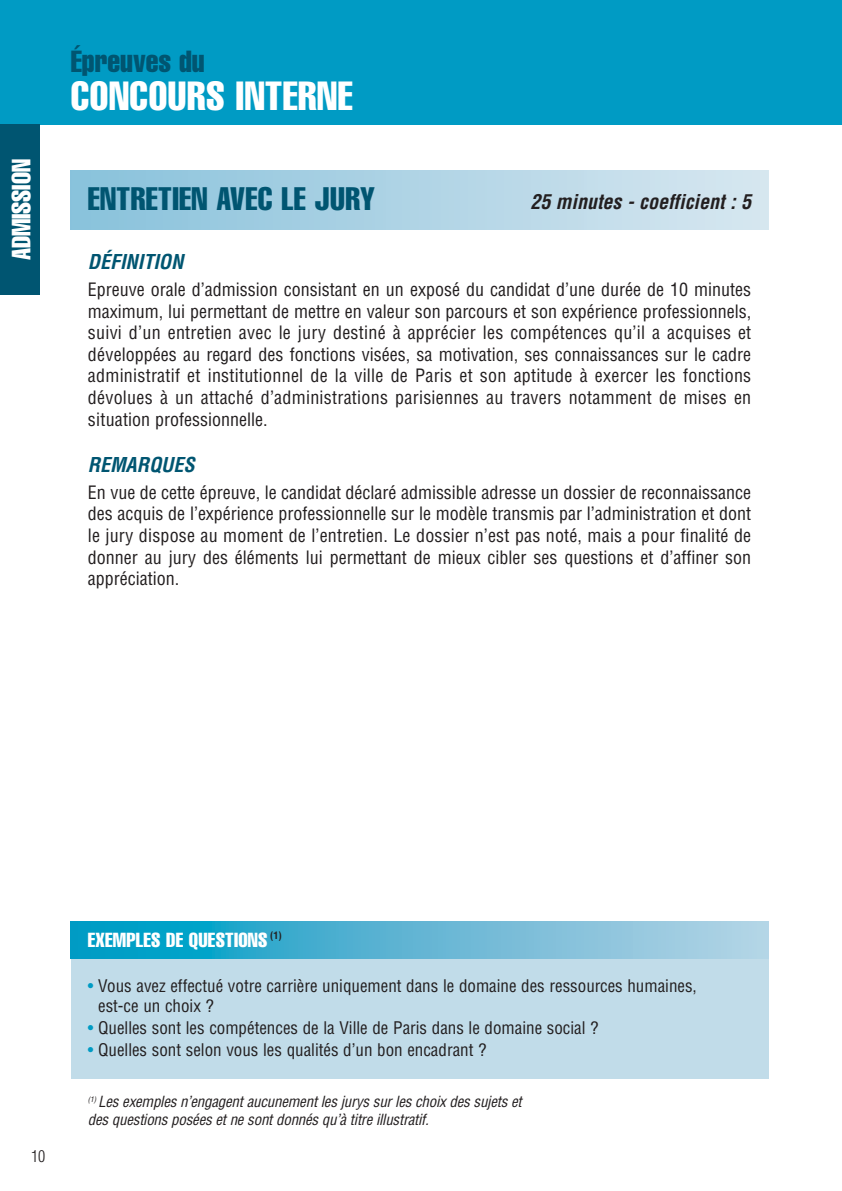
<style>
.page{position:relative;width:842px;height:1191px;background:#fff}
.page>*{position:absolute;margin:0;border:0;box-sizing:border-box;transform-origin:0 0}
.t1{font:extra-condensed 40px "Helvetica";letter-spacing:.015em;color:#fff}
.t2{font:extra-condensed 32px "Helvetica";letter-spacing:.015em;color:#005571}
.t3{font:extra-condensed 30px "Helvetica";color:#005571}
.t4{font:extra-condensed 26px "Helvetica";color:#fff}
.t5{font:italic 700 condensed 20px "Helvetica";color:#231f20}
.t6{font:extra-condensed 20px "Helvetica";letter-spacing:.015em;color:#fff}
.t7{font:italic 700 condensed 20px "Helvetica";color:#005571}
.t8{font:condensed 18px/21.6px "Helvetica";color:#231f20;text-align:justify}
.t9{font:condensed 17px/20px "Helvetica";color:#231f20}
.t10{font:300 condensed 16px "Helvetica";color:#231f20}
.t11{font:italic condensed 15px/18px "Helvetica";color:#231f20}
.s1{color:#009bc4}
</style>
<div class="page">
<div style="left:0;top:0;width:842px;height:125px;background:#009bc4"></div>
<div style="left:0;top:125px;width:40px;height:170px;background:#005571"></div>
<div style="left:71px;top:170px;width:697px;height:60px;background:linear-gradient(to right,#89c2db,#d7e7f0)"></div>
<svg style="left:71px;top:921px;width:697px;height:38px;background:#59b6d4"></svg>
<div style="left:71px;top:959px;width:697px;height:119px;background:#c1dce9"></div>
<h3 class="t4" style="left:12px;top:260px;width:103px;rotate:-90deg">ADMISSION</h3>
<h3 class="t3" style="left:71px;top:51px;width:135px">Épreuves du</h3>
<h1 class="t1" style="left:71px;top:82px;width:283px">CONCOURS INTERNE</h1>
<h2 class="t2" style="left:88px;top:187px;width:289px">ENTRETIEN AVEC LE JURY</h2>
<p class="t5" style="left:530px;top:194px;width:226px">25 minutes - coefficient : 5</p>
<p class="t7" style="left:88px;top:254px;width:101px">DÉFINITION</p>
<p class="t8" style="left:88px;top:280px;width:665px">Epreuve orale d’admission consistant en un exposé du candidat d’une durée de 10 minutes maximum, lui permettant de mettre en valeur son parcours et son expérience professionnels, suivi d’un entretien avec le jury destiné à apprécier les compétences qu’il a acquises et développées au regard des fonctions visées, sa motivation, ses connaissances sur le cadre administratif et institutionnel de la ville de Paris et son aptitude à exercer les fonctions dévolues à un attaché d’administrations parisiennes au travers notamment de mises en situation professionnelle.</p>
<p class="t7" style="left:88px;top:456px;width:112px">REMARQUES</p>
<p class="t8" style="left:88px;top:483px;width:665px">En vue de cette épreuve, le candidat déclaré admissible adresse un dossier de reconnaissance des acquis de l’expérience professionnelle sur le modèle transmis par l’administration et dont le jury dispose au moment de l’entretien. Le dossier n’est pas noté, mais a pour finalité de donner au jury des éléments lui permettant de mieux cibler ses questions et d’affiner son appréciation.</p>
<p class="t10" style="left:31px;top:1150px;width:16px">10</p>
<p class="t6" style="left:88px;top:932px;width:196px">EXEMPLES DE QUESTIONS <sup>(1)</sup></p>
<p class="t9" style="left:98px;top:977px;width:600px;text-indent:-10px"><span class="s1">•</span> Vous avez effectué votre carrière uniquement dans le domaine des ressources humaines, est-ce un choix ?</p>
<p class="t9" style="left:88px;top:1019px;width:512px"><span class="s1">•</span> Quelles sont les compétences de la Ville de Paris dans le domaine social ?</p>
<p class="t9" style="left:88px;top:1041px;width:400px"><span class="s1">•</span> Quelles sont selon vous les qualités d’un bon encadrant ?</p>
<p class="t11" style="left:88px;top:1094px;width:438px"><sup>(1)</sup>Les exemples n’engagentaucunementles jurys surles choix des sujets et des questions posées etne sontdonnés qu’à titre illustratif.</p>
</div>
